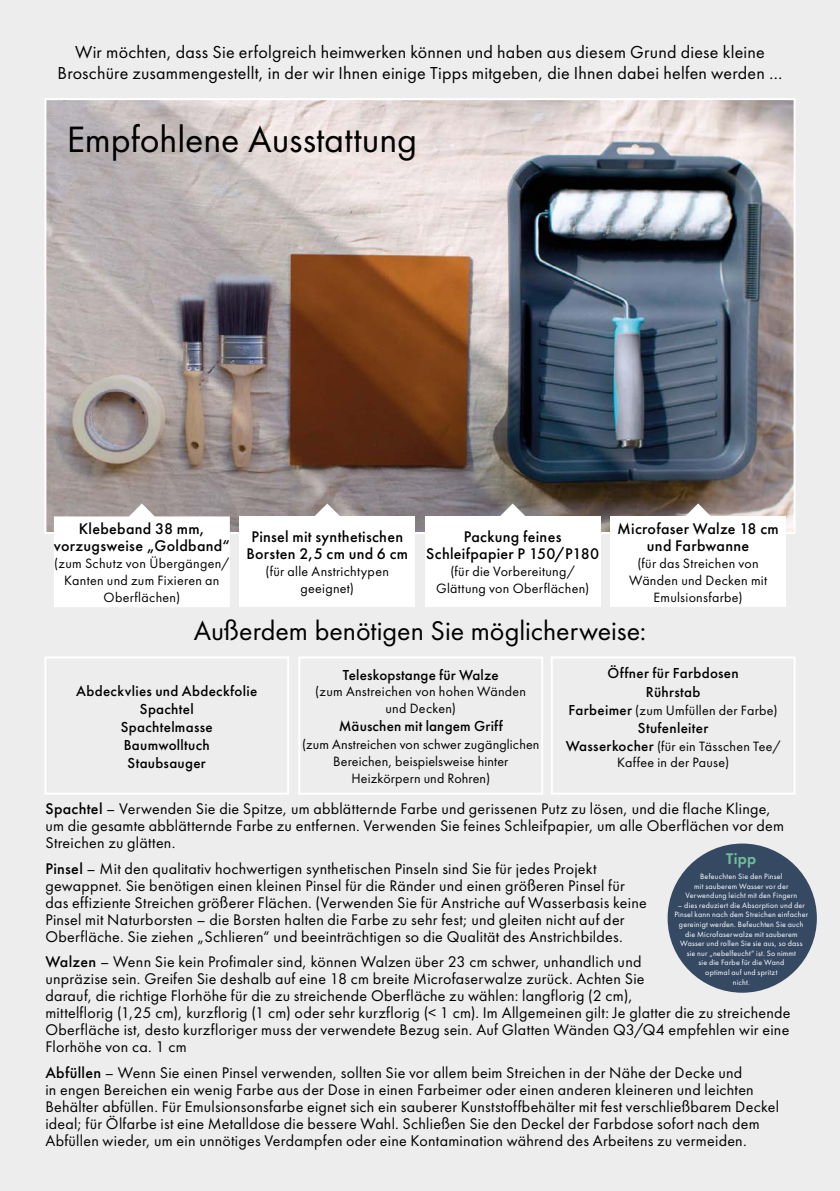
<style>
.page{position:relative;width:840px;height:1191px;background:#fff}
.page>*{position:absolute;margin:0;border:0;box-sizing:border-box;transform-origin:0 0}
.t1{font:38px "Futura PT";letter-spacing:-.005em;color:#000}
.t2{font:28px "Futura PT";color:#000}
.t3{font:18px/21.6px "Futura PT";letter-spacing:.01em;color:#000;text-align:center}
.t4{font:16px/17px "Futura PT";letter-spacing:.015em;color:#000}
.t5{font:500 16px/17px "Futura PT";letter-spacing:.02em;color:#000;text-align:center}
.t6{font:600 16px "Futura PT";color:#70bf9a}
.t7{font:500 15px/18px "Futura PT";letter-spacing:.02em;color:#000;text-align:center}
.t8{font:14px/17px "Futura PT";letter-spacing:.02em;color:#000;text-align:center}
.t9{font:8px/9.6px "Futura PT";letter-spacing:.025em;color:#fff;text-align:center}
.s1{font-weight:500;font-size:15px}
.s2{font-weight:500}
</style>
<div class="page">
<div style="left:0;top:0;width:839px;height:1191px;background:#ededed"></div>
<div style="left:44px;top:656px;width:245px;height:138px;border:2px solid #fff"></div>
<div style="left:298px;top:656px;width:245px;height:138px;border:2px solid #fff"></div>
<div style="left:550px;top:656px;width:245px;height:138px;border:2px solid #fff"></div>
<img style="left:47px;top:101px;width:745px;height:430px">
<svg style="left:499px;top:503px;width:26px;height:13px"></svg>
<svg style="left:314px;top:503px;width:26px;height:13px"></svg>
<svg style="left:684px;top:503px;width:26px;height:13px"></svg>
<svg style="left:54px;top:503px;width:176px;height:104px;background:#f3f2f2"></svg>
<div style="left:239px;top:516px;width:176px;height:91px;background:#fff"></div>
<div style="left:424px;top:516px;width:176px;height:91px;background:#fff"></div>
<div style="left:609px;top:516px;width:176px;height:91px;background:#fff"></div>
<div style="left:667px;top:843px;width:149px;height:149px;background:#364963;border-radius:50%"></div>
<p class="t3" style="left:57px;top:41px;width:726px">Wir möchten, dass Sie erfolgreich heimwerken können und haben aus diesem Grund diese kleine<br>Broschüre zusammengestellt, in der wir Ihnen einige Tipps mitgeben, die Ihnen dabei helfen werden …</p>
<h1 class="t1" style="left:67px;top:117px;width:352px">Empfohlene Ausstattung</h1>
<p class="t5" style="left:617px;top:520px;width:163px">Microfaser Walze 18 cm und Farbwanne</p>
<p class="t8" style="left:628px;top:554px;width:139px">(für das Streichen von<br>Wänden und Decken mit<br>Emulsionsfarbe)</p>
<h2 class="t2" style="left:194px;top:613px;width:453px">Außerdem benötigen Sie möglicherweise:</h2>
<p class="t5" style="left:54px;top:520px;width:177px">Klebeband 38 mm, vorzugsweise „Goldband“</p>
<p class="t8" style="left:54px;top:554px;width:177px">(zum Schutz von Übergängen/<br>Kanten und zum Fixieren an<br>Oberflächen)</p>
<p class="t5" style="left:426px;top:528px;width:174px">Packung feines<br>Schleifpapier P 150/P180</p>
<p class="t8" style="left:436px;top:563px;width:155px">(für die Vorbereitung/<br>Glättung von Oberflächen)</p>
<p class="t5" style="left:246px;top:528px;width:163px">Pinsel mit synthetischen<br>Borsten 2,5 cm und 6 cm</p>
<p class="t8" style="left:265px;top:563px;width:125px">(für alle Anstrichtypen geeignet)</p>
<p class="t7" style="left:76px;top:681px;width:182px">Abdeckvlies und Abdeckfolie<br>Spachtel<br>Spachtelmasse<br>Baumwolltuch<br>Staubsauger</p>
<p class="t7" style="left:342px;top:665px;width:157px">Teleskopstange für Walze</p>
<p class="t8" style="left:315px;top:683px;width:212px">(zum Anstreichen von hohen Wänden und Decken)</p>
<p class="t7" style="left:338px;top:717px;width:165px">Mäuschen mit langem Griff</p>
<p class="t8" style="left:302px;top:736px;width:239px">(zum Anstreichen von schwer zugänglichen<br>Bereichen, beispielsweise hinter<br>Heizkörpern und Rohren)</p>
<p class="t7" style="left:607px;top:664px;width:133px">Öffner für Farbdosen<br>Rührstab</p>
<p class="t8" style="left:568px;top:701px;width:210px"><span class="s1">Farbeimer</span> (zum Umfüllen der Farbe)</p>
<p class="t7" style="left:637px;top:718px;width:72px">Stufenleiter</p>
<p class="t8" style="left:565px;top:737px;width:216px"><span class="s1">Wasserkocher</span> (für ein Tässchen Tee/<br>Kaffee in der Pause)</p>
<p class="t4" style="left:45px;top:800px;width:739px"><span class="s2">Spachtel</span> – Verwenden Sie die Spitze, um abblätternde Farbe und gerissenen Putz zu lösen, und die flache Klinge, um die gesamte abblätternde Farbe zu entfernen. Verwenden Sie feines Schleifpapier, um alle Oberflächen vor dem<br>Streichen zu glätten.</p>
<p class="t4" style="left:45px;top:859px;width:602px"><span class="s2">Pinsel</span> – Mit den qualitativ hochwertigen synthetischen Pinseln sind Sie für jedes Projekt gewappnet. Sie benötigen einen kleinen Pinsel für die Ränder und einen größeren Pinsel für das effiziente Streichen größerer Flächen. (Verwenden Sie für Anstriche auf Wasserbasis keine Pinsel mit Naturborsten – die Borsten halten die Farbe zu sehr fest; und gleiten nicht auf der Oberfläche. Sie ziehen „Schlieren“ und beeinträchtigen so die Qualität des Anstrichbildes.</p>
<p class="t4" style="left:45px;top:953px;width:746px"><span class="s2">Walzen</span> – Wenn Sie kein Profimaler sind, können Walzen über 23 cm schwer, unhandlich und<br>unpräzise sein. Greifen Sie deshalb auf eine 18 cm breite Microfaserwalze zurück. Achten Sie<br>darauf, die richtige Florhöhe für die zu streichende Oberfläche zu wählen: langflorig (2 cm),<br>mittelflorig (1,25 cm), kurzflorig (1 cm) oder sehr kurzflorig (&lt; 1 cm). Im Allgemeinen gilt: Je glatter die zu streichende Oberfläche ist, desto kurzfloriger muss der verwendete Bezug sein. Auf Glatten Wänden Q3/Q4 empfehlen wir eine Florhöhe von ca. 1 cm</p>
<p class="t4" style="left:45px;top:1063px;width:734px"><span class="s2">Abfüllen</span> – Wenn Sie einen Pinsel verwenden, sollten Sie vor allem beim Streichen in der Nähe der Decke und<br>in engen Bereichen ein wenig Farbe aus der Dose in einen Farbeimer oder einen anderen kleineren und leichten Behälter abfüllen. Für Emulsionsonsfarbe eignet sich ein sauberer Kunststoffbehälter mit fest verschließbarem Deckel ideal; für Ölfarbe ist eine Metalldose die bessere Wahl. Schließen Sie den Deckel der Farbdose sofort nach dem Abfüllen wieder, um ein unnötiges Verdampfen oder eine Kontamination während des Arbeitens zu vermeiden.</p>
<p class="t6" style="left:725px;top:848px;width:32px">Tipp</p>
<p class="t9" style="left:685px;top:871px;width:113px">Befeuchten Sie den Pinsel<br>mit sauberem Wasser vor der<br>Verwendung leicht mit den Fingern</p>
<p class="t9" style="left:674px;top:900px;width:135px">– dies reduziert die Absorption und der<br>Pinsel kann nach dem Streichen einfacher gereinigt werden. Befeuchten Sie auch die Microfaserwalze mit sauberem<br>Wasser und rollen Sie sie aus, so dass<br>sie nur „nebelfeucht“ ist. So nimmt<br>sie die Farbe für die Wand<br>optimal auf und spritzt<br>nicht.</p>
</div>
